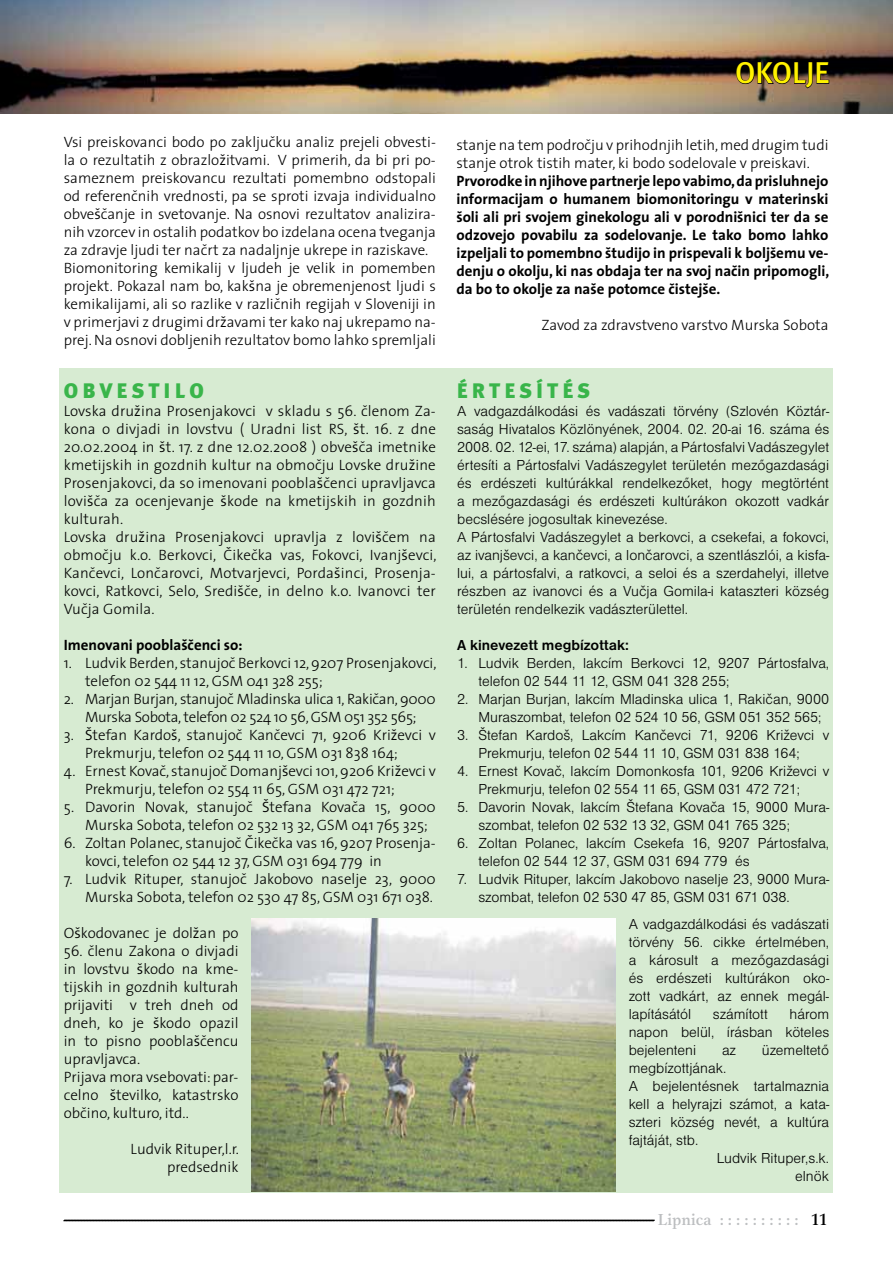
<style>
.page{position:relative;width:893px;height:1263px;background:#fff}
.page>*{position:absolute;margin:0;border:0;box-sizing:border-box;transform-origin:0 0}
.t1{font:30px "Meta Medium CE";color:#fff200}
.t2{font:21px "Meta Black CELF";color:#39b54a}
.t3{font:500 16.5px "Gamma Itc TEE";color:#bcbec0}
.t4{font:300 15px/18px "The Sans OT";color:#000}
.t5{font:15px/18px "Nimbus San DEE Ligh";color:#000}
.t6{font:700 15px/18px "The Sans OT";color:#000;text-align:justify}
.t7{font:300 15px/18px "The Sans OT";letter-spacing:-.02em;color:#000;text-align:center}
.t8{font:700 15px "Nimbus San DEE";color:#000}
.s1{color:#000}
</style>
<div class="page">
<svg style="left:63px;top:1219px;width:592px;height:2px"></svg>
<img style="left:0;top:0;width:893px;height:114px">
<svg style="left:736px;top:61px;width:93px;height:28px"></svg>
<div style="left:59px;top:368px;width:774px;height:825px;background:#d7ebd2"></div>
<img style="left:251px;top:918px;width:365px;height:274px">
<p class="t4" style="left:64px;top:132px;width:374px">Vsi preiskovanci bodo po zaključku analiz prejeli obvesti&shy;la o rezultatih z obrazložitvami. V primerih, da bi pri po&shy;sameznem preiskovancu rezultati pomembno odstopali od referenčnih vrednosti, pa se sproti izvaja individualno obveščanje in svetovanje. Na osnovi rezultatov analizira&shy;nih vzorcev in ostalih podatkov bo izdelana ocena tveganja za zdravje ljudi ter načrt za nadaljnje ukrepe in raziskave.<br>Biomonitoring kemikalij v ljudeh je velik in pomemben projekt. Pokazal nam bo, kakšna je obremenjenost ljudi s kemikalijami, ali so razlike v različnih regijah v Sloveniji in v primerjavi z drugimi državami ter kako naj ukrepamo na&shy;prej. Na osnovi dobljenih rezultatov bomo lahko spremljali</p>
<h2 class="t2" style="left:64px;top:378px;width:140px">OBVESTI L O</h2>
<p class="t4" style="left:64px;top:401px;width:374px">Lovska družina Prosenjakovci v skladu s 56. členom Za&shy;kona o divjadi in lovstvu ( Uradni list RS, št. 16. z dne 20.02.2004 in št. 17. z dne 12.02.2008 ) obvešča imetnike kmetijskih in gozdnih kultur na območju Lovske družine Prosenjakovci, da so imenovani pooblaščenci upravljavca lovišča za ocenjevanje škode na kmetijskih in gozdnih kulturah.<br>Lovska družina Prosenjakovci upravlja z loviščem na območju k.o. Berkovci, Čikečka vas, Fokovci, Ivanjševci, Kančevci, Lončarovci, Motvarjevci, Pordašinci, Prosenja&shy;kovci, Ratkovci, Selo, Središče, in delno k.o. Ivanovci ter Vučja Gomila.</p>
<p class="t6" style="left:64px;top:636px;width:180px">Imenovani pooblaščenci so:</p>
<p class="t4" style="left:85px;top:653px;width:353px;text-indent:-21px">1. Ludvik Berden, stanujoč Berkovci 12, 9207 Prosenjakovci, telefon 02 544 11 12, GSM 041 328 255;</p>
<p class="t7" style="left:64px;top:689px;width:373px">2. Marjan Burjan, stanujoč Mladinska ulica 1, Rakičan, 9000<br>Murska Sobota, telefon 02 524 10 56, GSM 051 352 565;</p>
<p class="t4" style="left:85px;top:725px;width:352px;text-indent:-21px">3. Štefan Kardoš, stanujoč Kančevci 71, 9206 Križevci v<br>Prekmurju, telefon 02 544 11 10, GSM 031 838 164;</p>
<p class="t4" style="left:85px;top:761px;width:352px;text-indent:-21px">4. Ernest Kovač, stanujoč Domanjševci 101, 9206 Križevci v<br>Prekmurju, telefon 02 554 11 65, GSM 031 472 721;</p>
<p class="t4" style="left:85px;top:797px;width:352px;text-indent:-21px">5. Davorin Novak, stanujoč Štefana Kovača 15, 9000<br>Murska Sobota, telefon 02 532 13 32, GSM 041 765 325;</p>
<p class="t4" style="left:85px;top:833px;width:352px;text-indent:-21px">6. Zoltan Polanec, stanujoč Čikečka vas 16, 9207 Prosenja&shy;kovci, telefon 02 544 12 37, GSM 031 694 779 in</p>
<p class="t4" style="left:64px;top:869px;width:374px;text-align:right">7. Ludvik Rituper, stanujoč Jakobovo naselje 23, 9000<br>Murska Sobota, telefon 02 530 47 85, GSM 031 671 038.</p>
<p class="t4" style="left:64px;top:923px;width:176px">Oškodovanec je dolžan po</p>
<p class="t4" style="left:64px;top:941px;width:176px">56. členu Zakona o divjadi in lovstvu škodo na kme&shy;tijskih in gozdnih kulturah prijaviti v treh dneh od dneh, ko je škodo opazil in to pisno pooblaščencu upravljavca.<br>Prijava mora vsebovati: par&shy;celno številko, katastrsko občino, kulturo, itd..</p>
<p class="t4" style="left:131px;top:1139px;width:110px;text-align:right">Ludvik Rituper,l.r. predsednik</p>
<h1 class="t1" style="left:735px;top:54px;width:96px">OKOLJE</h1>
<p class="t4" style="left:456px;top:135px;width:374px">stanje na tem področju v prihodnjih letih, med drugim tudi stanje otrok tistih mater, ki bodo sodelovale v preiskavi.</p>
<p class="t6" style="left:456px;top:171px;width:374px">Prvorodke in njihove partnerje lepo vabimo, da prisluhnejo informacijam o humanem biomonitoringu v materinski šoli ali pri svojem ginekologu ali v porodnišnici ter da se odzovejo povabilu za sodelovanje. Le tako bomo lahko izpeljali to pomembno študijo in prispevali k boljšemu ve&shy;denju o okolju, ki nas obdaja ter na svoj način pripomogli, da bo to okolje za naše potomce čistejše.</p>
<p class="t4" style="left:542px;top:315px;width:288px">Zavod za zdravstveno varstvo Murska Sobota</p>
<h2 class="t2" style="left:457px;top:378px;width:133px">É RTES Í T É S</h2>
<p class="t5" style="left:457px;top:402px;width:374px">A vadgazdálkodási és vadászati törvény (Szlovén Köztár&shy;saság Hivatalos Közlönyének, 2004. 02. 20-ai 16. száma és 2008. 02. 12-ei, 17. száma) alapján, a Pártosfalvi Vadászegylet értesíti a Pártosfalvi Vadászegylet területén mezőgazdasági és erdészeti kultúrákkal rendelkezőket, hogy megtörtént a mezőgazdasági és erdészeti kultúrákon okozott vadkár becslésére jogosultak kinevezése.<br>A Pártosfalvi Vadászegylet a berkovci, a csekefai, a fokovci, az ivanjševci, a kančevci, a lončarovci, a szentlászlói, a kisfa&shy;lui, a pártosfalvi, a ratkovci, a seloi és a szerdahelyi, illetve részben az ivanovci és a Vučja Gomila-i kataszteri község területén rendelkezik vadászterülettel.</p>
<p class="t8" style="left:457px;top:637px;width:173px">A kinevezett megbízottak:</p>
<p class="t5" style="left:478px;top:654px;width:352px;text-indent:-21px">1. Ludvik Berden, lakcím Berkovci 12, 9207 Pártosfalva, telefon 02 544 11 12, GSM 041 328 255;</p>
<p class="t5" style="left:478px;top:690px;width:352px;text-indent:-21px">2. Marjan Burjan, lakcím Mladinska ulica 1, Rakičan, 9000<br>Muraszombat, telefon 02 524 10 56, GSM 051 352 565;</p>
<p class="t5" style="left:457px;top:726px;width:374px;text-align:center">3. Štefan Kardoš, Lakcím Kančevci 71, 9206 Križevci v<br>Prekmurju, telefon 02 544 11 10, GSM 031 838 164;</p>
<p class="t5" style="left:457px;top:762px;width:374px;text-align:center">4. Ernest Kovač, lakcím Domonkosfa 101, 9206 Križevci v<br>Prekmurju, telefon 02 554 11 65, GSM 031 472 721;</p>
<p class="t5" style="left:478px;top:798px;width:352px;text-indent:-21px">5. Davorin Novak, lakcím Štefana Kovača 15, 9000 Mura&shy;szombat, telefon 02 532 13 32, GSM 041 765 325;</p>
<p class="t5" style="left:478px;top:834px;width:352px;text-indent:-21px">6. Zoltan Polanec, lakcím Csekefa 16, 9207 Pártosfalva, telefon 02 544 12 37, GSM 031 694 779 és</p>
<p class="t5" style="left:478px;top:870px;width:352px;text-indent:-21px">7. Ludvik Rituper, lakcím Jakobovo naselje 23, 9000 Mura&shy;szombat, telefon 02 530 47 85, GSM 031 671 038.</p>
<p class="t5" style="left:629px;top:915px;width:202px;text-align:justify">A vadgazdálkodási és vadászati törvény 56. cikke értelmében, a károsult a mezőgazdasági és erdészeti kultúrákon oko&shy;zott vadkárt, az ennek megál&shy;lapításától</p>
<p class="t5" style="left:629px;top:1005px;width:202px;text-align:justify;text-indent:161px">három napon belül, írásban köteles bejelenteni</p>
<p class="t5" style="left:713px;top:1005px;width:57px">számított</p>
<p class="t5" style="left:722px;top:1041px;width:16px">az</p>
<p class="t5" style="left:762px;top:1041px;width:69px">üzemeltető</p>
<p class="t5" style="left:629px;top:1059px;width:99px">megbízottjának.</p>
<p class="t5" style="left:629px;top:1077px;width:202px">A bejelentésnek tartalmaznia</p>
<p class="t5" style="left:629px;top:1095px;width:202px">kell a helyrajzi számot, a kata-</p>
<p class="t5" style="left:629px;top:1113px;width:202px">szteri község nevét, a kultúra</p>
<p class="t5" style="left:629px;top:1131px;width:71px">fajtáját, stb.</p>
<p class="t5" style="left:717px;top:1149px;width:114px">Ludvik Rituper,s.k.</p>
<p class="t5" style="left:795px;top:1167px;width:36px">elnök</p>
<p class="t3" style="left:658px;top:1209px;width:171px">Lipnica : : : : : : : : : : <span class="s1">11</span></p>
</div>
